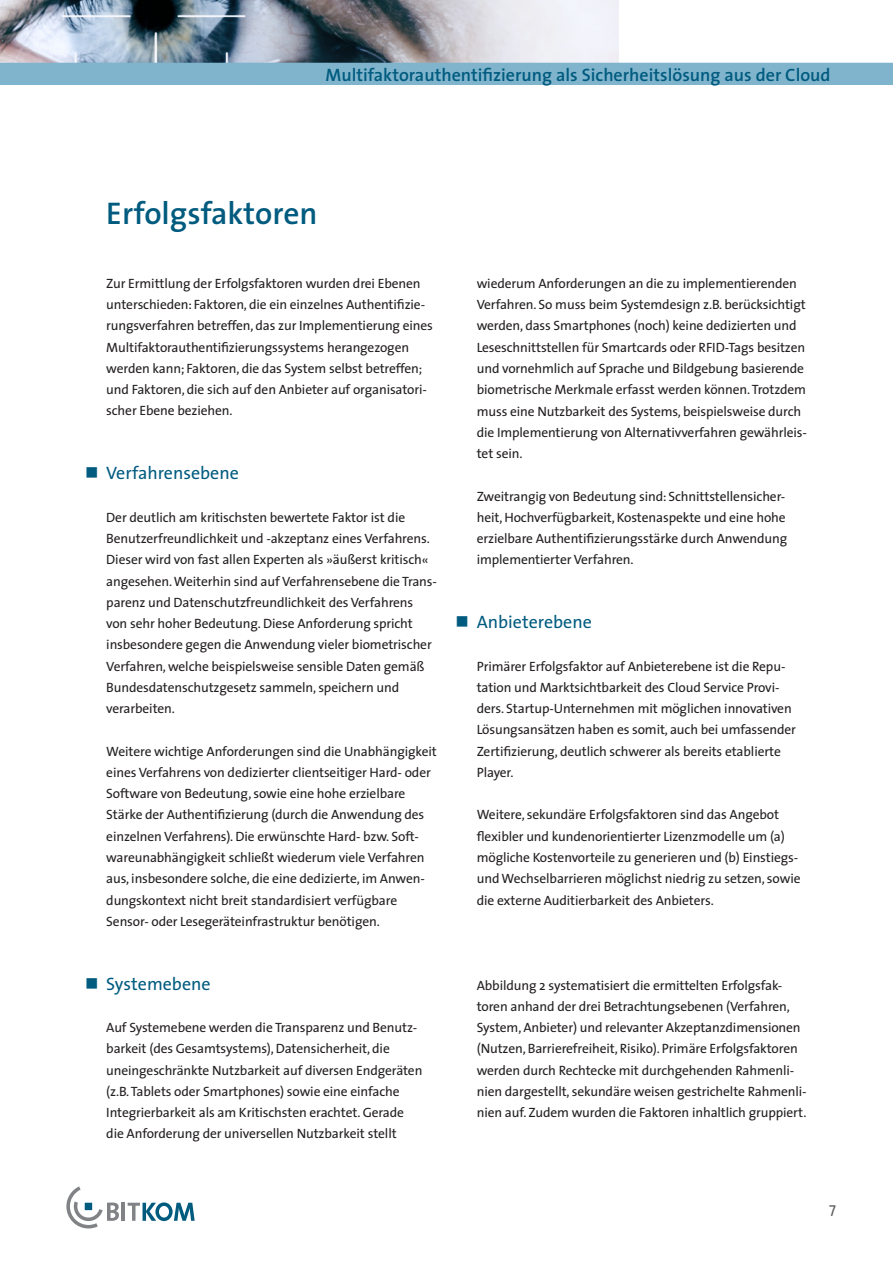
<style>
.page{position:relative;width:893px;height:1263px;background:#fff}
.page>*{position:absolute;margin:0;border:0;box-sizing:border-box;transform-origin:0 0}
.t1{font:600 31.5px "The Sans";color:#005b7f}
.t2{font:600 18px "The Sans";color:#005b7f}
.t3{font:18px "The Sans";color:#005b7f}
.t4{font:15px "The Sans";color:#58595b}
.t5{font:13.5px/21.3px "The Sans";letter-spacing:-.01em;color:#231f20}
</style>
<div class="page">
<img style="left:0;top:0;width:618px;height:63px">
<div style="left:0;top:63px;width:893px;height:22px;background:#80b4cc"></div>
<svg style="left:66px;top:1186px;width:53px;height:42px"></svg>
<hr style="left:121px;top:1203px;width:4px;height:18px;background:#808285">
<div style="left:85px;top:1203px;width:7px;height:7px;background:#005b7f"></div>
<svg style="left:128px;top:1202px;width:67px;height:19px"></svg>
<h2 class="t2" style="left:325px;top:63px;width:507px">Multifaktorauthentifizierung als Sicherheitslösung aus der Cloud</h2>
<h1 class="t1" style="left:106px;top:193px;width:213px">Erfolgsfaktoren</h1>
<p class="t5" style="left:106px;top:273px;width:328px">Zur Ermittlung der Erfolgsfaktoren wurden drei Ebenen unterschieden: Faktoren, die ein einzelnes Authentifizie&shy;rungsverfahren betreffen, das zur Implementierung eines Multifaktorauthentifizierungssystems herangezogen werden kann; Faktoren, die das System selbst betreffen; und Faktoren, die sich auf den Anbieter auf organisatori&shy;scher Ebene beziehen.</p>
<h2 class="t3" style="left:106px;top:462px;width:134px">Verfahrensebene</h2>
<p class="t5" style="left:106px;top:507px;width:332px">Der deutlich am kritischsten bewertete Faktor ist die Benutzerfreundlichkeit und -akzeptanz eines Verfahrens.<br>Dieser wird von fast allen Experten als »äußerst kritisch« angesehen. Weiterhin sind auf Verfahrensebene die Trans&shy;parenz und Datenschutzfreundlichkeit des Verfahrens von sehr hoher Bedeutung. Diese Anforderung spricht insbesondere gegen die Anwendung vieler biometrischer Verfahren, welche beispielsweise sensible Daten gemäß Bundesdatenschutzgesetz sammeln, speichern und verarbeiten.</p>
<p class="t5" style="left:106px;top:740px;width:332px">Weitere wichtige Anforderungen sind die Unabhängigkeit eines Verfahrens von dedizierter clientseitiger Hard- oder Software von Bedeutung, sowie eine hohe erzielbare Stärke der Authentifizierung (durch die Anwendung des einzelnen Verfahrens). Die erwünschte Hard- bzw. Soft&shy;wareunabhängigkeit schließt wiederum viele Verfahren aus, insbesondere solche, die eine dedizierte, im Anwen&shy;dungskontext nicht breit standardisiert verfügbare Sensor- oder Lesegeräteinfrastruktur benötigen.</p>
<h2 class="t3" style="left:106px;top:972px;width:106px">Systemebene</h2>
<p class="t5" style="left:106px;top:1017px;width:318px">Auf Systemebene werden die Transparenz und Benutz&shy;barkeit (des Gesamtsystems), Datensicherheit, die uneingeschränkte Nutzbarkeit auf diversen Endgeräten (z.B. Tablets oder Smartphones) sowie eine einfache Integrierbarkeit als am Kritischsten erachtet. Gerade die Anforderung der universellen Nutzbarkeit stellt</p>
<p class="t5" style="left:477px;top:273px;width:332px">wiederum Anforderungen an die zu implementierenden Verfahren. So muss beim Systemdesign z.B. berücksichtigt werden, dass Smartphones (noch) keine dedizierten und Leseschnittstellen für Smartcards oder RFID-Tags besitzen und vornehmlich auf Sprache und Bildgebung basierende biometrische Merkmale erfasst werden können. Trotzdem muss eine Nutzbarkeit des Systems, beispielsweise durch die Implementierung von Alternativverfahren gewährleis&shy;tet sein.</p>
<p class="t5" style="left:477px;top:485px;width:312px">Zweitrangig von Bedeutung sind: Schnittstellensicher&shy;heit, Hochverfügbarkeit, Kostenaspekte und eine hohe erzielbare Authentifizierungsstärke durch Anwendung implementierter Verfahren.</p>
<h2 class="t3" style="left:477px;top:610px;width:117px">Anbieterebene</h2>
<p class="t5" style="left:477px;top:655px;width:321px">Primärer Erfolgsfaktor auf Anbieterebene ist die Repu&shy;tation und Marktsichtbarkeit des Cloud Service Provi&shy;ders. Startup-Unternehmen mit möglichen innovativen Lösungsansätzen haben es somit, auch bei umfassender Zertifizierung, deutlich schwerer als bereits etablierte Player.</p>
<p class="t5" style="left:477px;top:804px;width:325px">Weitere, sekundäre Erfolgsfaktoren sind das Angebot flexibler und kundenorientierter Lizenzmodelle um (a) mögliche Kostenvorteile zu generieren und (b) Einstiegs&shy;und Wechselbarrieren möglichst niedrig zu setzen, sowie die externe Auditierbarkeit des Anbieters.</p>
<p class="t5" style="left:477px;top:974px;width:331px">Abbildung 2 systematisiert die ermittelten Erfolgsfak&shy;toren anhand der drei Betrachtungsebenen (Verfahren, System, Anbieter) und relevanter Akzeptanzdimensionen (Nutzen, Barrierefreiheit, Risiko). Primäre Erfolgsfaktoren werden durch Rechtecke mit durchgehenden Rahmenli&shy;nien dargestellt, sekundäre weisen gestrichelte Rahmenli&shy;nien auf. Zudem wurden die Faktoren inhaltlich gruppiert.</p>
<p class="t4" style="left:829px;top:1199px;width:8px">7</p>
</div>
